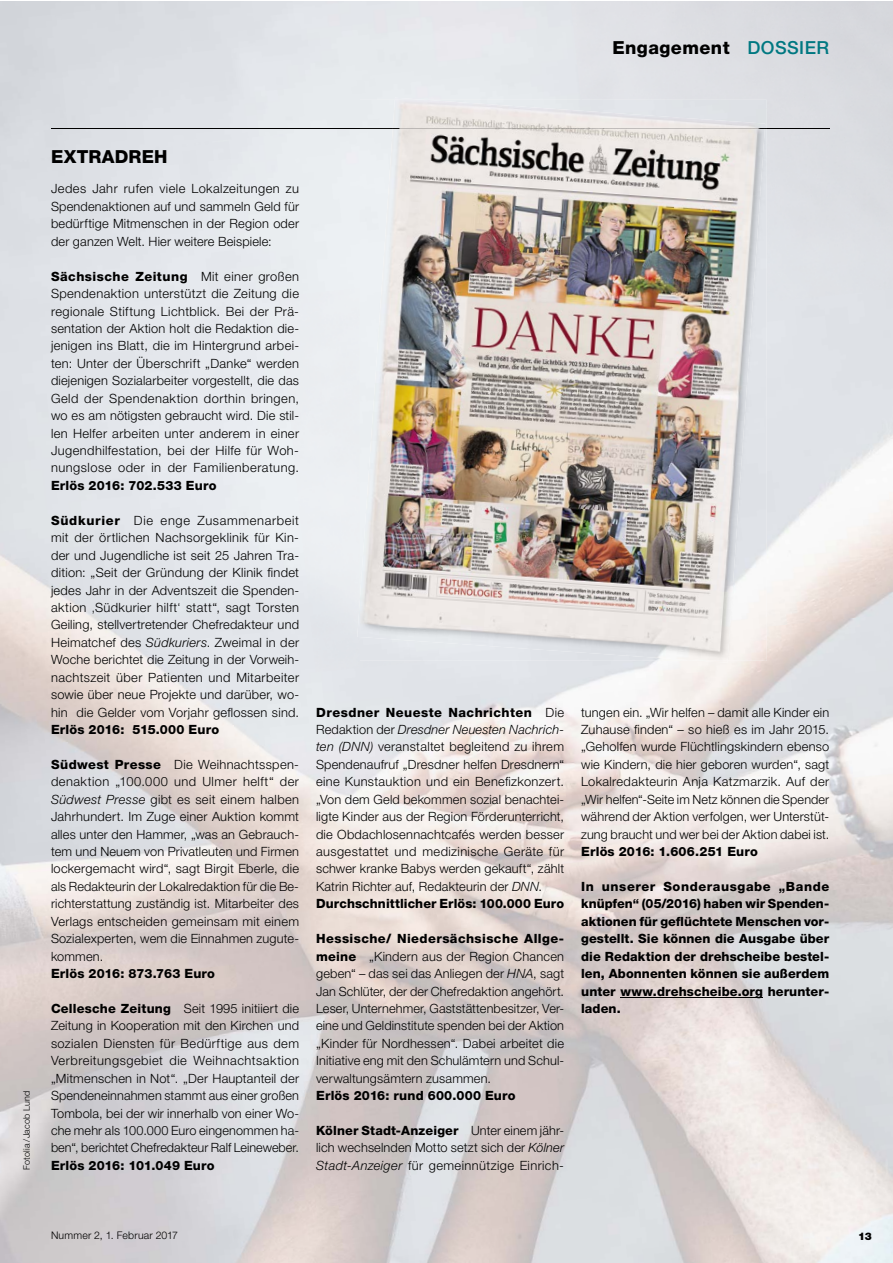
<style>
.page{position:relative;width:893px;height:1263px;background:#fff}
.page>*{position:absolute;margin:0;border:0;box-sizing:border-box;transform-origin:0 0}
.t1{font:800 18px "Helvetica Neue LT Std";letter-spacing:.025em;color:#000}
.t2{font:300 12.75px/17.4px "Helvetica Neue LT Std";letter-spacing:.015em;color:#000;text-align:justify}
.t3{font:800 12.75px/17.4px "Helvetica Neue LT Std";letter-spacing:.01em;color:#000;text-align:justify}
.t4{font:300 10.5px "Helvetica Neue LT Std";letter-spacing:.02em;color:#000}
.t5{font:900 10.5px "Helvetica Neue LT Std";color:#000}
.t6{font:300 9px "Helvetica Neue LT Std";letter-spacing:.02em;color:#000}
.s1{font-weight:500;color:#007881}
.s2{font-weight:800}
.s3{font-stretch:condensed}
.s4{font-style:italic}
</style>
<div class="page">
<img style="left:290px;top:945px;width:319px;height:318px">
<img style="left:284px;top:830px;width:608px;height:115px">
<img style="left:278px;top:288px;width:145px;height:384px">
<img style="left:530px;top:627px;width:362px;height:238px">
<img style="left:609px;top:886px;width:283px;height:377px">
<div style="left:767px;top:126px;width:125px;height:176px;background:#dee0e4"></div>
<img style="left:875px;top:884px;width:17px;height:183px">
<hr style="left:51px;top:128px;width:778px;height:1px;background:#000">
<hr style="left:620px;top:997px;width:143px;height:1px;background:#000">
<img style="left:360px;top:336px;width:11px;height:104px">
<div style="left:360px;top:100px;width:11px;height:236px;background:#ecf0f3"></div>
<img style="left:741px;top:615px;width:26px;height:46px">
<img style="left:360px;top:128px;width:407px;height:1px">
<img style="left:395px;top:98px;width:30px;height:2px">
<img style="left:357px;top:598px;width:3px;height:39px">
<img style="left:699px;top:661px;width:29px;height:2px">
<img style="left:371px;top:100px;width:394px;height:367px">
<img style="left:360px;top:440px;width:381px;height:221px">
<img style="left:393px;top:128px;width:372px;height:1px">
<h1 class="t1" style="left:612px;top:37px;width:218px">Engagement <span class="s1">DOSSIER</span></h1>
<p class="t6" style="left:21px;top:1170px;width:81px;rotate:-90deg">Fotolia / Jacob Lund</p>
<h1 class="t1" style="left:51px;top:146px;width:118px">EXTRADREH</h1>
<p class="t2" style="left:51px;top:180px;width:250px">Jedes Jahr rufen viele Lokalzeitungen zu Spendenaktionen auf und sammeln Geld für bedürftige Mitmenschen in der Region oder der ganzen Welt. Hier weitere Beispiele:</p>
<p class="t2" style="left:51px;top:267px;width:250px"><span class="s2">Sächsische Zeitung</span> Mit einer großen Spendenaktion unterstützt die Zeitung die regionale Stiftung Lichtblick. Bei der Prä&shy;sentation der Aktion holt die Redaktion die&shy;jenigen ins Blatt, die im Hintergrund arbei&shy;ten: Unter der Überschrift „Danke“ werden diejenigen Sozialarbeiter vorgestellt, die das Geld der Spendenaktion dorthin bringen, wo es am nötigsten gebraucht wird. Die stil&shy;len Helfer arbeiten unter anderem in einer Jugendhilfestation, bei der Hilfe für Woh&shy;nungslose oder in der Familienberatung.</p>
<p class="t3" style="left:51px;top:477px;width:167px">Erlös 2016: 702.533 Euro</p>
<p class="t2" style="left:51px;top:511px;width:250px"><span class="s2">Südkurier</span> Die enge Zusammenarbeit mit der örtlichen Nachsorgeklinik für Kin&shy;der und Jugendliche ist seit 25 Jahren Tra&shy;dition: „Seit der Gründung der Klinik findet jedes Jahr in der Adventszeit die Spenden&shy;aktion <span class="s3">‚</span>Südkurier hilft<span class="s3">‘</span> statt“, sagt Torsten Geiling, stellvertretender Chefredakteur und Heimatchef des <span class="s4">Südkuriers</span>. Zweimal in der Woche berichtet die Zeitung in der Vorweih&shy;nachtszeit über Patienten und Mitarbeiter sowie über neue Projekte und darüber, wo&shy;hin die Gelder vom Vorjahr geflossen sind.</p>
<p class="t3" style="left:51px;top:721px;width:170px">Erlös 2016: 515.000 Euro</p>
<p class="t2" style="left:51px;top:755px;width:250px"><span class="s2">Südwest Presse</span> Die Weihnachtsspen&shy;denaktion „100.000 und Ulmer helft“ der <span class="s4">Südwest Presse</span> gibt es seit einem halben Jahrhundert. Im Zuge einer Auktion kommt alles unter den Hammer, „was an Gebrauch&shy;tem und Neuem von Privatleuten und Firmen lockergemacht wird“, sagt Birgit Eberle, die als Redakteurin der Lokalredaktion für die Be&shy;richterstattung zuständig ist. Mitarbeiter des Verlags entscheiden gemeinsam mit einem Sozial experten, wem die Einnahmen zugute&shy;kommen.</p>
<p class="t3" style="left:51px;top:965px;width:166px">Erlös 2016: 873.763 Euro</p>
<p class="t2" style="left:51px;top:999px;width:250px"><span class="s2">Cellesche Zeitung</span> Seit 1995 initiiert die Zeitung in Kooperation mit den Kirchen und sozialen Diensten für Bedürftige aus dem Verbreitungsgebiet die Weihnachtsaktion „Mitmenschen in Not“. „Der Hauptanteil der Spendeneinnahmen stammt aus einer großen Tombola, bei der wir innerhalb von einer Wo&shy;che mehr als 100.000 Euro eingenommen ha&shy;ben“, berichtet Chefredakteur Ralf Leineweber.</p>
<p class="t3" style="left:51px;top:1156px;width:165px">Erlös 2016: 101.049 Euro</p>
<p class="t2" style="left:316px;top:703px;width:250px;text-align:left"><span class="s2">Dresdner Neueste Nachrichten</span> Die Redaktion der <span class="s4">Dresdner Neuesten Nachrich&shy;ten (DNN)</span> veranstaltet begleitend zu ihrem Spendenaufruf „Dresdner helfen Dresdnern“ eine Kunstauktion und ein Benefizkonzert. „Von dem Geld bekommen sozial benachtei&shy;ligte Kinder aus der Region Förderunterricht, die Obdachlosennachtcafés werden besser ausgestattet und medizinische Geräte für schwer kranke Babys werden gekauft“, zählt Katrin Richter auf, Redakteurin der <span class="s4">DNN</span>.<br><span class="s2">Durchschnittlicher Erlös: 100.000 Euro</span></p>
<p class="t2" style="left:316px;top:930px;width:250px"><span class="s2">Hessische/ Niedersächsische Allge&shy;meine</span> „Kindern aus der Region Chancen geben“ – das sei das Anliegen der <span class="s4">HNA</span>, sagt Jan Schlüter, der der Chefredaktion angehört.<br>Leser, Unternehmer, Gaststättenbesitzer, Ver&shy;eine und Geldinstitute spenden bei der Aktion „Kinder für Nordhessen“. Dabei arbeitet die Initiative eng mit den Schulämtern und Schul&shy;verwaltungsämtern zusammen.</p>
<p class="t3" style="left:316px;top:1087px;width:201px">Erlös 2016: rund 600.000 Euro</p>
<p class="t2" style="left:316px;top:1121px;width:250px"><span class="s2">Kölner Stadt-Anzeiger</span> Unter einem jähr&shy;lich wechselnden Motto setzt sich der <span class="s4">Kölner Stadt-Anzeiger</span> für gemeinnützige Einrich-</p>
<p class="t2" style="left:581px;top:703px;width:250px">tungen ein. „Wir helfen – damit alle Kinder ein Zuhause finden“ – so hieß es im Jahr 2015. „Geholfen wurde Flüchtlingskindern ebenso wie Kindern, die hier geboren wurden“, sagt Lokalredakteurin Anja Katzmarzik. Auf der „Wir helfen“-Seite im Netz können die Spender während der Aktion verfolgen, wer Unterstüt&shy;zung braucht und wer bei der Aktion dabei ist.</p>
<p class="t3" style="left:581px;top:843px;width:178px">Erlös 2016: 1.606.251 Euro</p>
<p class="t3" style="left:581px;top:878px;width:250px">In unserer Sonderausgabe „Bande knüpfen“ (05/2016) haben wir Spenden&shy;aktionen für geflüchtete Menschen vor&shy;gestellt. Sie können die Ausgabe über die Redaktion der drehscheibe bestel&shy;len, Abonnenten können sie außerdem unter www.drehscheibe.org herunter&shy;laden.</p>
<p class="t4" style="left:51px;top:1229px;width:129px">Nummer 2, 1. Februar 2017</p>
<p class="t5" style="left:858px;top:1230px;width:15px">13</p>
</div>
